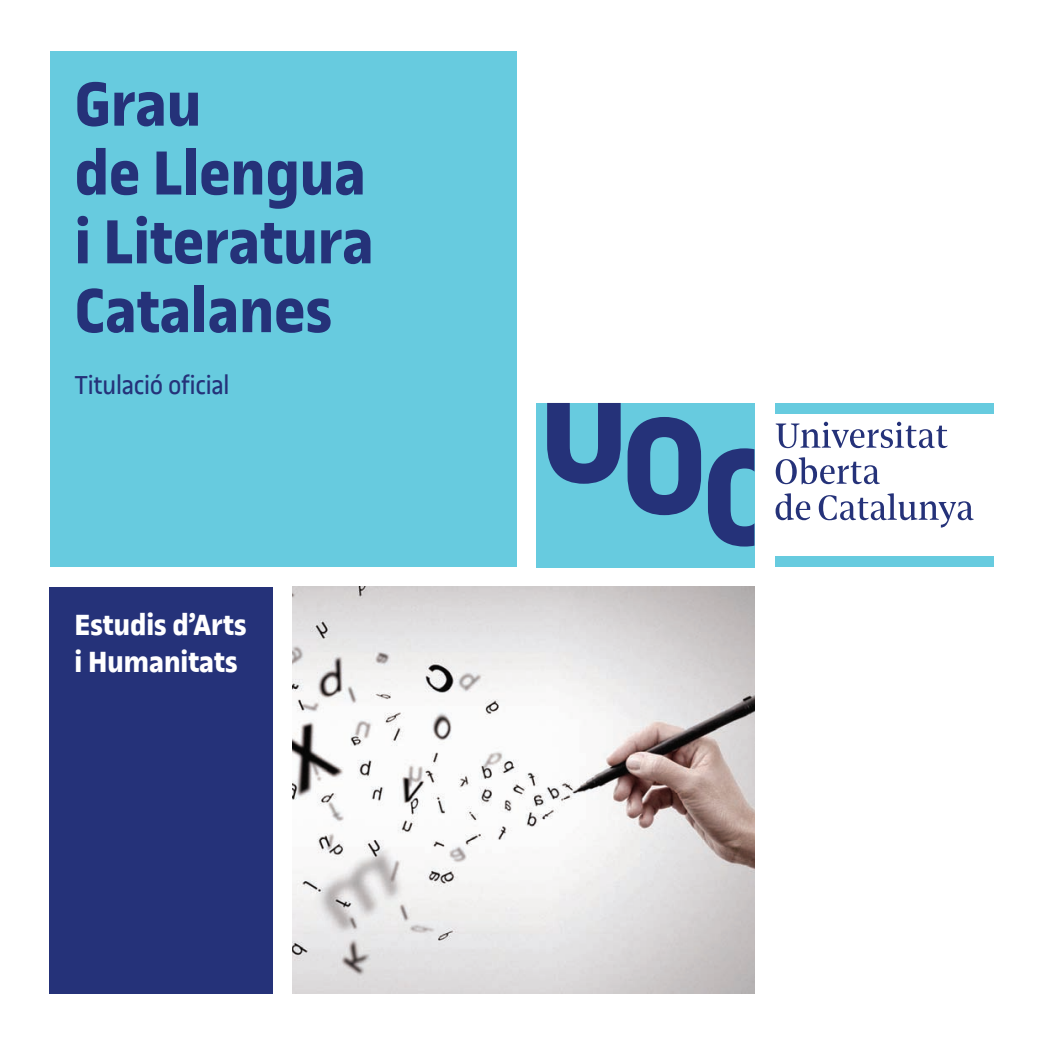
<style>
.page{position:relative;width:1041px;height:1042px;background:#fff}
.page>*{position:absolute;margin:0;border:0;box-sizing:border-box;transform-origin:0 0}
.t1{font:700 66.5px/68.8px "UOC Sans";color:#253279}
.t2{font:700 31.5px/36.8px "UOC Sans";color:#fff}
.t3{font:28px "UOC Sans";letter-spacing:-.01em;color:#253279}
</style>
<div class="page">
<div style="left:50px;top:51px;width:466px;height:516px;background:#67cbdf"></div>
<div style="left:50px;top:587px;width:223px;height:407px;background:#253279"></div>
<div style="left:536px;top:403px;width:218px;height:164px;background:#67cbdf"></div>
<svg style="left:627px;top:417px;width:74px;height:98px"></svg>
<svg style="left:547px;top:403px;width:73px;height:81px"></svg>
<svg style="left:708px;top:448px;width:46px;height:99px"></svg>
<svg style="left:775px;top:493px;width:198px;height:35px"></svg>
<svg style="left:775px;top:457px;width:104px;height:27px"></svg>
<svg style="left:775px;top:422px;width:172px;height:26px"></svg>
<div style="left:775px;top:403px;width:218px;height:10px;background:#67cbdf"></div>
<div style="left:775px;top:557px;width:218px;height:10px;background:#67cbdf"></div>
<img style="left:293px;top:587px;width:461px;height:407px">
<p class="t1" style="left:75px;top:70px;width:301px">Grau<br>de Llengua i Literatura<br>Catalanes</p>
<p class="t3" style="left:75px;top:369px;width:156px">Titulació oficial</p>
<p class="t2" style="left:75px;top:607px;width:174px">Estudis d’Arts i Humanitats</p>
</div>
